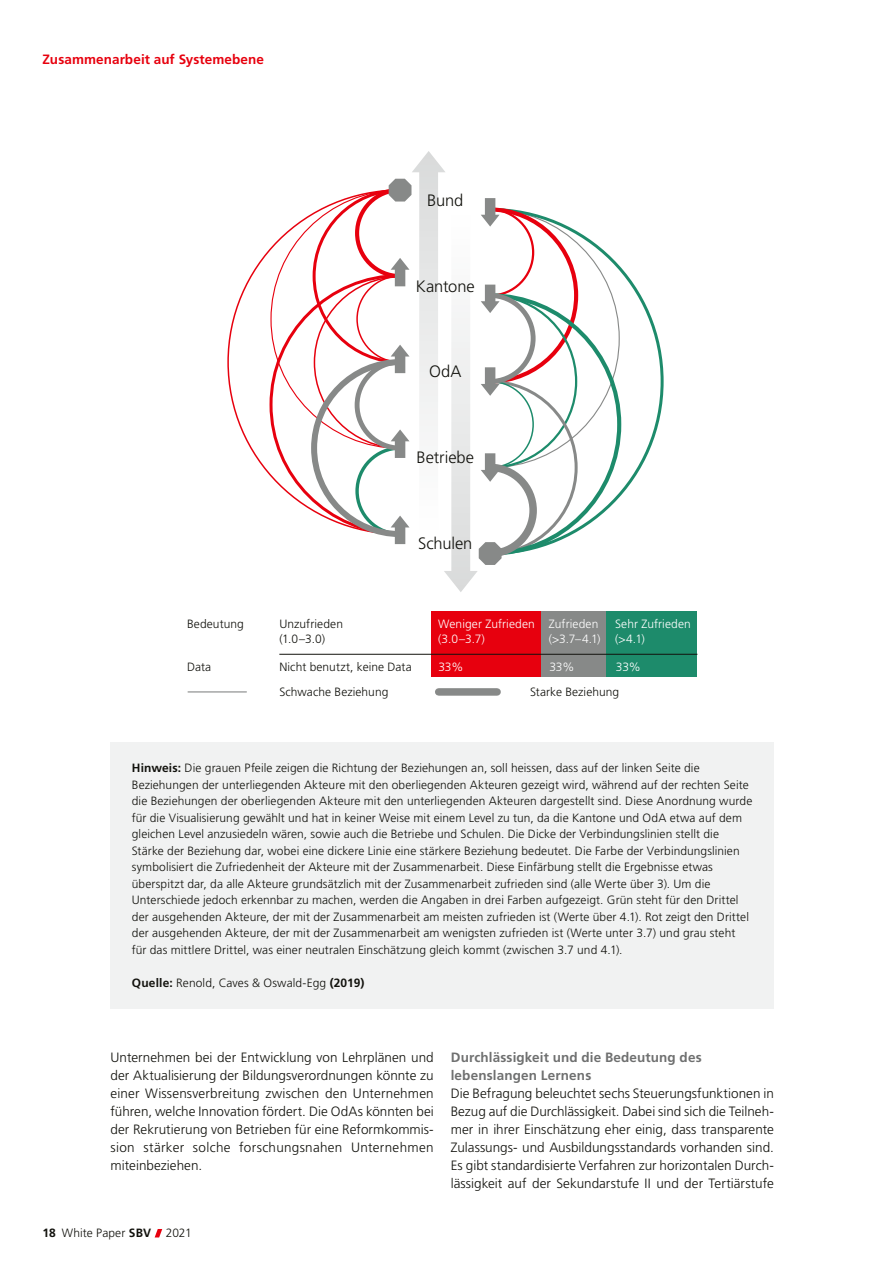
<style>
.page{position:relative;width:893px;height:1263px;background:#fff}
.page>*{position:absolute;margin:0;border:0;box-sizing:border-box;transform-origin:0 0}
.t1{font:300 16.5px "Frutiger LT Std";letter-spacing:-.005em;color:#12120d}
.t2{font:300 13.5px/18px "Frutiger LT Std";letter-spacing:.005em;color:#12120d;text-align:justify}
.t3{font:700 13.5px/18px "Frutiger LT Std";letter-spacing:.01em;color:#6f7070}
.t4{font:700 13.5px "Frutiger LT Std";letter-spacing:.005em;color:#e7000e}
.t5{font:300 12px/16.5px "Frutiger LT Std";letter-spacing:.005em;color:#12120d}
.t6{font:300 12px/15px "Frutiger LT Std";letter-spacing:.01em;color:#fff}
.s1{font-weight:700}
</style>
<div class="page">
<svg style="left:155px;top:1229px;width:7px;height:8px"></svg>
<svg style="left:227px;top:251px;width:41px;height:223px"></svg>
<svg style="left:623px;top:270px;width:41px;height:223px"></svg>
<svg style="left:268px;top:151px;width:355px;height:441px"></svg>
<div style="left:431px;top:611px;width:110px;height:66px;background:#e7000e"></div>
<div style="left:541px;top:611px;width:65px;height:66px;background:#878988"></div>
<div style="left:606px;top:611px;width:91px;height:66px;background:#1d8b6b"></div>
<hr style="left:279px;top:654px;width:418px;height:1px;background:#12120d">
<hr style="left:188px;top:691px;width:58px;height:1px;background:#878988">
<div style="left:439px;top:688px;width:58px;height:8px;background:#878988"></div>
<div style="left:111px;top:742px;width:663px;height:266px;background:#f1f2f2"></div>
<p class="t4" style="left:43px;top:52px;width:223px">Zusammenarbeit auf Systemebene</p>
<h1 class="t1" style="left:427px;top:191px;width:38px">Bund</h1>
<h1 class="t1" style="left:416px;top:277px;width:60px">Kantone</h1>
<h1 class="t1" style="left:429px;top:362px;width:34px">OdA</h1>
<h1 class="t1" style="left:417px;top:448px;width:59px">Betriebe</h1>
<h1 class="t1" style="left:418px;top:533px;width:56px">Schulen</h1>
<p class="t5" style="left:279px;top:616px;width:65px;line-height:15px">Unzufrieden (1.0–3.0)</p>
<p class="t6" style="left:438px;top:616px;width:98px">Weniger Zufrieden (3.0–3.7)</p>
<p class="t6" style="left:549px;top:616px;width:53px">Zufrieden (&gt;3.7–4.1)</p>
<p class="t6" style="left:615px;top:616px;width:77px">Sehr Zufrieden (&gt;4.1)</p>
<p class="t5" style="left:187px;top:615px;width:58px">Bedeutung</p>
<p class="t5" style="left:187px;top:658px;width:26px">Data</p>
<p class="t5" style="left:279px;top:654px;width:134px;line-height:25px">Nicht benutzt, keine Data<br>Schwache Beziehung</p>
<p class="t6" style="left:438px;top:659px;width:26px">33%</p>
<p class="t6" style="left:549px;top:659px;width:26px">33%</p>
<p class="t6" style="left:616px;top:659px;width:26px">33%</p>
<p class="t5" style="left:530px;top:683px;width:91px">Starke Beziehung</p>
<p class="t5" style="left:132px;top:760px;width:622px"><span class="s1">Hinweis:</span> Die grauen Pfeile zeigen die Richtung der Beziehungen an, soll heissen, dass auf der linken Seite die Beziehungen der unterliegenden Akteure mit den oberliegenden Akteuren gezeigt wird, während auf der rechten Seite die Beziehungen der oberliegenden Akteure mit den unterliegenden Akteuren dargestellt sind. Diese Anordnung wurde für die Visualisierung gewählt und hat in keiner Weise mit einem Level zu tun, da die Kantone und OdA etwa auf dem gleichen Level anzusiedeln wären, sowie auch die Betriebe und Schulen. Die Dicke der Verbindungslinien stellt die Stärke der Beziehung dar, wobei eine dickere Linie eine stärkere Beziehung bedeutet. Die Farbe der Verbindungslinien symbolisiert die Zufriedenheit der Akteure mit der Zusammenarbeit. Diese Einfärbung stellt die Ergebnisse etwas überspitzt dar, da alle Akteure grundsätzlich mit der Zusammenarbeit zufrieden sind (alle Werte über 3). Um die Unterschiede jedoch erkennbar zu machen, werden die Angaben in drei Farben aufgezeigt. Grün steht für den Drittel der ausgehenden Akteure, der mit der Zusammenarbeit am meisten zufrieden ist (Werte über 4.1). Rot zeigt den Drittel der ausgehenden Akteure, der mit der Zusammenarbeit am wenigsten zufrieden ist (Werte unter 3.7) und grau steht für das mittlere Drittel, was einer neutralen Einschätzung gleich kommt (zwischen 3.7 und 4.1).</p>
<p class="t5" style="left:132px;top:975px;width:234px"><span class="s1">Quelle:</span> Renold, Caves &amp; Oswald-Egg <span class="s1">(2019)</span></p>
<p class="t2" style="left:111px;top:1049px;width:325px">Unternehmen bei der Entwicklung von Lehrplänen und der Aktualisierung der Bildungsverordnungen könnte zu einer Wissensverbreitung zwischen den Unternehmen führen, welche Innovation fördert. Die OdAs könnten bei der Rekrutierung von Betrieben für eine Reformkommis&shy;sion stärker solche forschungsnahen Unternehmen miteinbeziehen.</p>
<p class="t5" style="left:43px;top:1225px;width:151px"><span class="s1">18</span> White Paper <span class="s1">SBV</span> 2021</p>
<p class="t3" style="left:451px;top:1048px;width:252px">Durchlässigkeit und die Bedeutung des lebenslangen Lernens</p>
<p class="t2" style="left:451px;top:1085px;width:325px">Die Befragung beleuchtet sechs Steuerungsfunktionen in Bezug auf die Durchlässigkeit. Dabei sind sich die Teilneh&shy;mer in ihrer Einschätzung eher einig, dass transparente Zulassungs- und Ausbildungsstandards vorhanden sind.<br>Es gibt standardisierte Verfahren zur horizontalen Durch&shy;lässigkeit auf der Sekundarstufe II und der Tertiärstufe</p>
</div>
